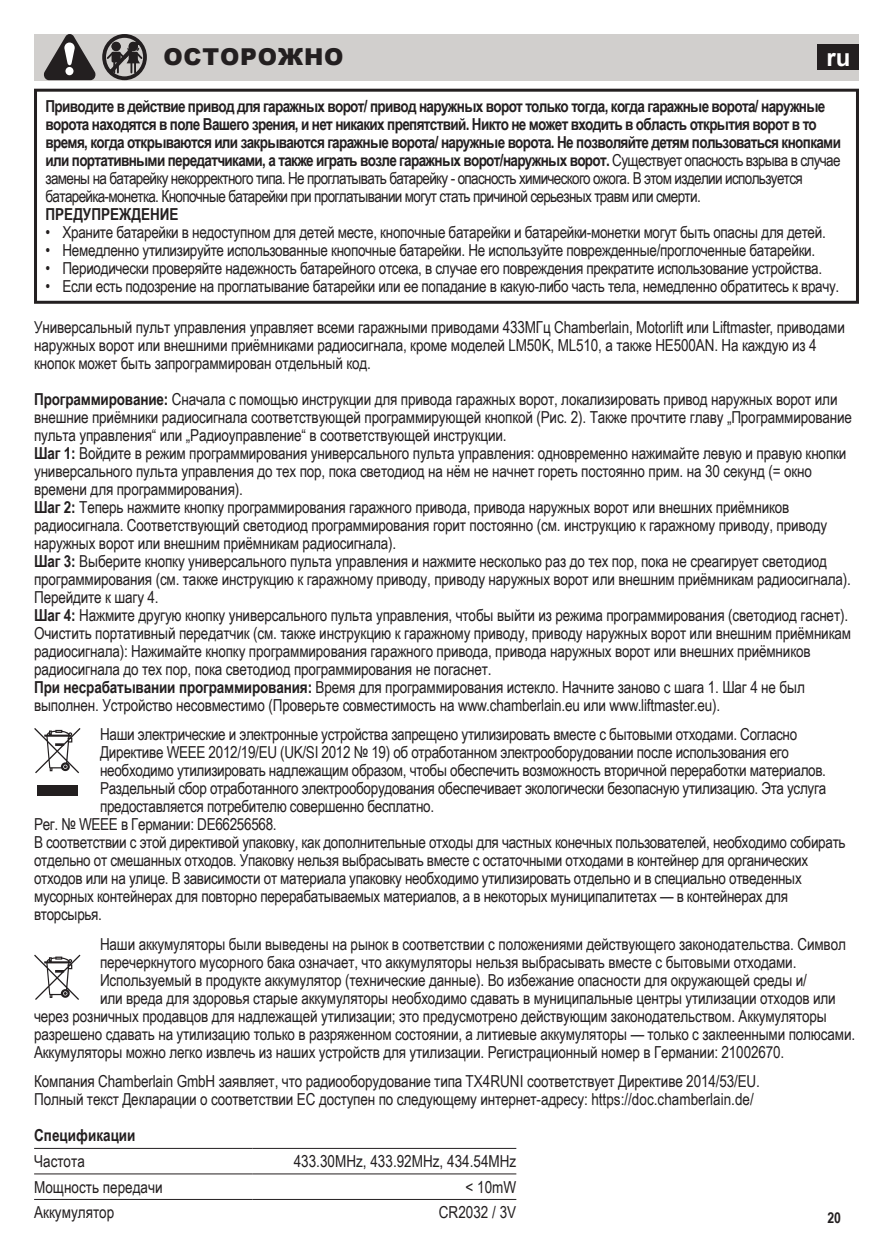
<style>
.page{position:relative;width:893px;height:1259px;background:#fff}
.page>*{position:absolute;margin:0;border:0;box-sizing:border-box;transform-origin:0 0}
.t1{font:700 24px "Arial";color:#fff}
.t2{font:900 23.4px "Arial";letter-spacing:.035em;color:#231f20}
.Absatzformat_1{font:16.5px/18px "Arial Narrow";letter-spacing:-.01em;color:#231f20}
.Absatzformat_1-2{font:700 16.5px/18px "Arial Narrow";letter-spacing:-.04em;color:#231f20}
.Absatzformat_1-3{font:700 16.5px "Arial Narrow";color:#231f20}
.t3{font:700 15px "Arial Narrow";color:#231f20}
.s1{font-weight:400}
.s2{font-weight:700}
</style>
<div class="page">
<hr style="left:34px;top:1148px;width:218px;height:1px;background:#231f20">
<hr style="left:252px;top:1148px;width:264px;height:1px;background:#231f20">
<hr style="left:34px;top:1173px;width:218px;height:1px;background:#231f20">
<hr style="left:252px;top:1173px;width:264px;height:1px;background:#231f20">
<hr style="left:34px;top:1199px;width:218px;height:1px;background:#231f20">
<hr style="left:252px;top:1199px;width:264px;height:1px;background:#231f20">
<svg style="left:34px;top:728px;width:47px;height:45px"></svg>
<div style="left:38px;top:786px;width:40px;height:10px;background:#231f20"></div>
<svg style="left:34px;top:954px;width:46px;height:46px"></svg>
<div style="left:34px;top:34px;width:825px;height:46px;background:#d1cfcd"></div>
<div style="left:818px;top:44px;width:41px;height:26px;background:#231f20"></div>
<svg style="left:42px;top:34px;width:107px;height:47px"></svg>
<div style="left:34px;top:89px;width:825px;height:215px;border:3px solid #231f20"></div>
<p class="t2" style="left:163px;top:40px;width:182px">ОСТОРОЖНО</p>
<p class="t1" style="left:826px;top:40px;width:25px">ru</p>
<p class="Absatzformat_1-2" style="left:46px;top:97px;width:797px">Приводите в действие привод для гаражных ворот/ привод наружных ворот только тогда, когда гаражные ворота/ наружные ворота находятся в поле Вашего зрения, и нет никаких препятствий. Никто не может входить в область открытия ворот в то время, когда открываются или закрываются гаражные ворота/ наружные ворота. Не позволяйте детям пользоваться кнопками или портативными передатчиками, а также играть возле гаражных ворот/наружных ворот. <span class="s1">Существует опасность взрыва в случае замены на батарейку некорректного типа. Не проглатывать батарейку - опасность химического ожога. В этом изделии используется батарейка-монетка. Кнопочные батарейки при проглатывании могут стать причиной серьезных травм или смерти.</span></p>
<p class="Absatzformat_1-3" style="left:46px;top:202px;width:135px">ПРЕДУПРЕЖДЕНИЕ</p>
<p class="Absatzformat_1" style="left:46px;top:223px;width:782px">• Храните батарейки в недоступном для детей месте, кнопочные батарейки и батарейки-монетки могут быть опасны для детей.</p>
<p class="Absatzformat_1" style="left:46px;top:241px;width:771px">• Немедленно утилизируйте использованные кнопочные батарейки. Не используйте поврежденные/проглоченные батарейки.</p>
<p class="Absatzformat_1" style="left:46px;top:259px;width:778px">• Периодически проверяйте надежность батарейного отсека, в случае его повреждения прекратите использование устройства.</p>
<p class="Absatzformat_1" style="left:46px;top:277px;width:795px">• Если есть подозрение на проглатывание батарейки или ее попадание в какую-либо часть тела, немедленно обратитесь к врачу.</p>
<p class="Absatzformat_1" style="left:34px;top:317px;width:812px">Универсальный пульт управления управляет всеми гаражными приводами 433МГц Chamberlain, Motorlift или Liftmaster, приводами наружных ворот или внешними приёмниками радиосигнала, кроме моделей LM50K, ML510, а также HE500AN. На каждую из 4 кнопок может быть запрограммирован отдельный код.</p>
<p class="Absatzformat_1" style="left:34px;top:389px;width:820px"><span class="s2">Программирование:</span> Сначала с помощью инструкции для привода гаражных ворот, локализировать привод наружных ворот или внешние приёмники радиосигнала соответствующей программирующей кнопкой (Рис. 2). Также прочтите главу „Программирование пульта управления“ или „Радиоуправление“ в соответствующей инструкции.</p>
<p class="Absatzformat_1" style="left:34px;top:443px;width:814px"><span class="s2">Шаг 1:</span> Войдите в режим программирования универсального пульта управления: одновременно нажимайте левую и правую кнопки универсального пульта управления до тех пор, пока светодиод на нём не начнет гореть постоянно прим. на 30 секунд (= окно времени для программирования).</p>
<p class="Absatzformat_1" style="left:34px;top:497px;width:795px"><span class="s2">Шаг 2:</span> Теперь нажмите кнопку программирования гаражного привода, привода наружных ворот или внешних приёмников радиосигнала. Соответствующий светодиод программирования горит постоянно (см. инструкцию к гаражному приводу, приводу наружных ворот или внешним приёмникам радиосигнала).</p>
<p class="Absatzformat_1" style="left:34px;top:551px;width:818px"><span class="s2">Шаг 3:</span> Выберите кнопку универсального пульта управления и нажмите несколько раз до тех пор, пока не среагирует светодиод программирования (см. также инструкцию к гаражному приводу, приводу наружных ворот или внешним приёмникам радиосигнала).<br>Перейдите к шагу 4.</p>
<p class="Absatzformat_1" style="left:34px;top:605px;width:818px"><span class="s2">Шаг 4:</span> Нажмите другую кнопку универсального пульта управления, чтобы выйти из режима программирования (светодиод гаснет).<br>Очистить портативный передатчик (см. также инструкцию к гаражному приводу, приводу наружных ворот или внешним приёмникам радиосигнала): Нажимайте кнопку программирования гаражного привода, привода наружных ворот или внешних приёмников радиосигнала до тех пор, пока светодиод программирования не погаснет.</p>
<p class="Absatzformat_1" style="left:34px;top:677px;width:772px"><span class="s2">При несрабатывании программирования:</span> Время для программирования истекло. Начните заново с шага 1. Шаг 4 не был выполнен. Устройство несовместимо (Проверьте совместимость на www.chamberlain.eu или www.liftmaster.eu).</p>
<p class="Absatzformat_1" style="left:100px;top:724px;width:728px">Наши электрические и электронные устройства запрещено утилизировать вместе с бытовыми отходами. Согласно Директиве WEEE 2012/19/EU (UK/SI 2012 № 19) об отработанном электрооборудовании после использования его необходимо утилизировать надлежащим образом, чтобы обеспечить возможность вторичной переработки материалов.<br>Раздельный сбор отработанного электрооборудования обеспечивает экологически безопасную утилизацию. Эта услуга предоставляется потребителю совершенно бесплатно.</p>
<p class="Absatzformat_1" style="left:34px;top:814px;width:244px">Рег. № WEEE в Германии: DE66256568.</p>
<p class="Absatzformat_1" style="left:34px;top:832px;width:813px">В соответствии с этой директивой упаковку, как дополнительные отходы для частных конечных пользователей, необходимо собирать отдельно от смешанных отходов. Упаковку нельзя выбрасывать вместе с остаточными отходами в контейнер для органических отходов или на улице. В зависимости от материала упаковку необходимо утилизировать отдельно и в специально отведенных мусорных контейнерах для повторно перерабатываемых материалов, а в некоторых муниципалитетах — в контейнерах для вторсырья.</p>
<p class="Absatzformat_1" style="left:100px;top:934px;width:747px">Наши аккумуляторы были выведены на рынок в соответствии с положениями действующего законодательства. Символ</p>
<p class="Absatzformat_1" style="left:100px;top:952px;width:698px">перечеркнутого мусорного бака означает, что аккумуляторы нельзя выбрасывать вместе с бытовыми отходами.</p>
<p class="Absatzformat_1" style="left:100px;top:970px;width:708px">Используемый в продукте аккумулятор (технические данные). Во избежание опасности для окружающей среды и/</p>
<p class="Absatzformat_1" style="left:100px;top:988px;width:737px">или вреда для здоровья старые аккумуляторы необходимо сдавать в муниципальные центры утилизации отходов или</p>
<p class="Absatzformat_1" style="left:34px;top:1006px;width:794px">через розничных продавцов для надлежащей утилизации; это предусмотрено действующим законодательством. Аккумуляторы</p>
<p class="Absatzformat_1" style="left:34px;top:1024px;width:823px">разрешено сдавать на утилизацию только в разряженном состоянии, а литиевые аккумуляторы — только с заклеенными полюсами.</p>
<p class="Absatzformat_1" style="left:34px;top:1042px;width:752px">Аккумуляторы можно легко извлечь из наших устройств для утилизации. Регистрационный номер в Германии: 21002670.</p>
<p class="Absatzformat_1" style="left:34px;top:1071px;width:727px">Компания Chamberlain GmbH заявляет, что радиооборудование типа TX4RUNI соответствует Директиве 2014/53/EU.</p>
<p class="Absatzformat_1" style="left:34px;top:1089px;width:721px">Полный текст Декларации о соответствии ЕС доступен по следующему интернет-адресу: https://doc.chamberlain.de/</p>
<p class="Absatzformat_1-3" style="left:34px;top:1123px;width:103px">Спецификации</p>
<p class="Absatzformat_1" style="left:34px;top:1151px;width:52px">Частота</p>
<p class="Absatzformat_1" style="left:294px;top:1151px;width:224px">433.30MHz, 433.92MHz, 434.54MHz</p>
<p class="Absatzformat_1" style="left:34px;top:1177px;width:130px">Мощность передачи</p>
<p class="Absatzformat_1" style="left:466px;top:1177px;width:52px">&lt; 10mW</p>
<p class="Absatzformat_1" style="left:34px;top:1203px;width:82px">Аккумулятор</p>
<p class="Absatzformat_1" style="left:439px;top:1203px;width:79px">CR2032 / 3V</p>
<p class="t3" style="left:827px;top:1206px;width:15px">20</p>
</div>
